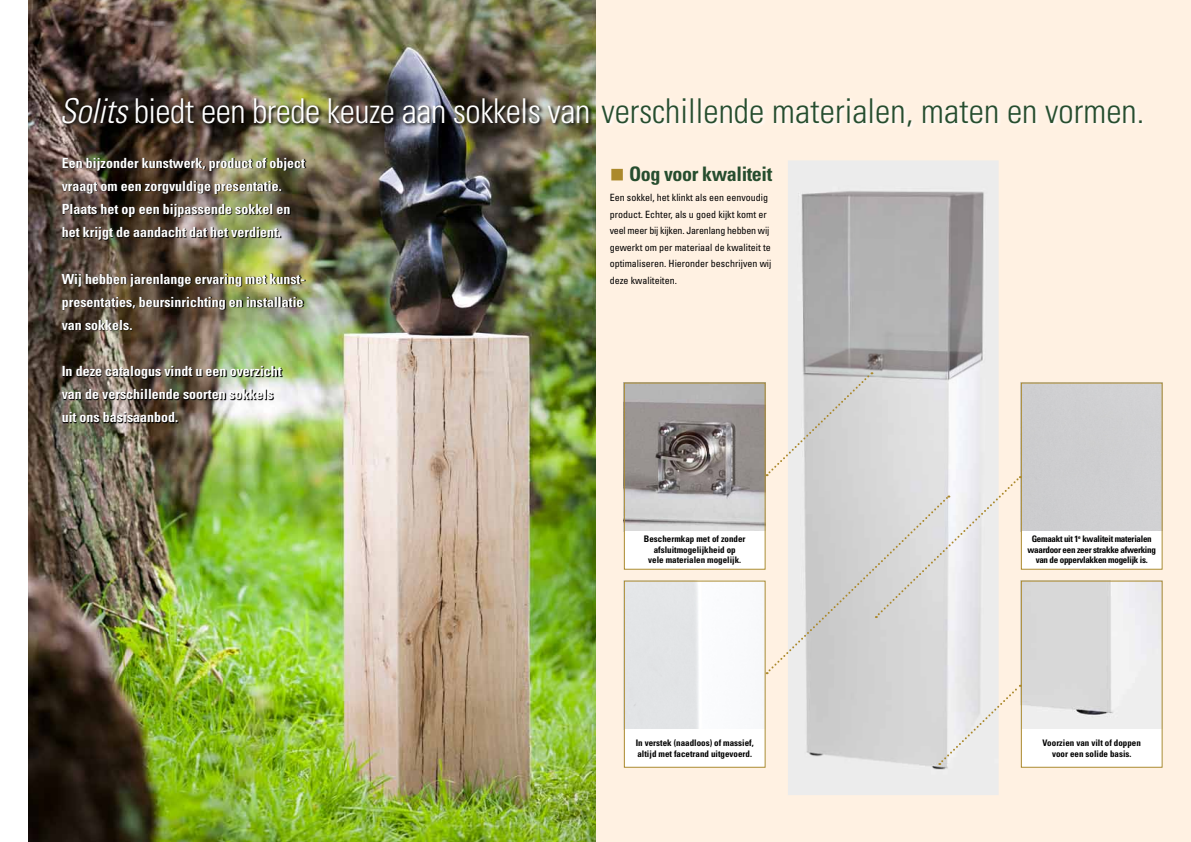
<style>
.page{position:relative;width:1191px;height:842px;background:#fff}
.page>*{position:absolute;margin:0;border:0;box-sizing:border-box;transform-origin:0 0}
.t1{font:300 condensed 34.2px "Univers";letter-spacing:-.005em;color:#264d2e}
.t2{font:700 condensed 20px "Univers";letter-spacing:-.02em;color:#264d2e}
.t3{font:700 condensed 14px/23.1px "Univers";color:#fff}
.t4{font:condensed 10px/16.5px "Univers";color:#000}
.t5{font:700 condensed 9px/10.8px "Univers";color:#000;text-align:center}
.t6{font:700 condensed 9px/10.8px "Univers";letter-spacing:-.03em;color:#000;text-align:center}
.s1{font-style:italic;color:#fff}
.s2{color:#fff}
.s3{color:#ab892c}
</style>
<div class="page">
<div style="left:595px;top:0;width:596px;height:842px;background:#fff1e2"></div>
<img style="left:788px;top:160px;width:210px;height:635px">
<img style="left:28px;top:0;width:567px;height:842px">
<img style="left:62px;top:158px;width:244px;height:266px">
<div style="left:600px;top:97px;width:546px;height:34px;background:linear-gradient(to right,#fff3e7,#fff3e6)"></div>
<img style="left:61px;top:96px;width:532px;height:32px">
<img style="left:626px;top:384px;width:137px;height:147px">
<img style="left:626px;top:582px;width:137px;height:147px">
<img style="left:1022px;top:582px;width:138px;height:147px">
<div style="left:624px;top:531px;width:141px;height:39px;background:#fff"></div>
<div style="left:1020px;top:531px;width:142px;height:39px;background:#fff"></div>
<div style="left:624px;top:729px;width:141px;height:39px;background:#fff"></div>
<div style="left:1020px;top:729px;width:142px;height:39px;background:#fff"></div>
<svg style="left:766px;top:372px;width:255px;height:302px"></svg>
<svg style="left:939px;top:684px;width:81px;height:81px"></svg>
<div style="left:624px;top:382px;width:141px;height:188px;border:1px solid #ab892c"></div>
<div style="left:1020px;top:383px;width:142px;height:187px;border:1px solid #ab892c"></div>
<div style="left:624px;top:580px;width:141px;height:188px;border:1px solid #ab892c"></div>
<div style="left:1020px;top:580px;width:142px;height:188px;border:1px solid #ab892c"></div>
<h1 class="t1" style="left:60px;top:90px;width:1086px"><span class="s1">Solits</span> <span class="s2">biedt een brede keuze aan sokkels van</span> verschillende materialen, maten en vormen.</h1>
<p class="t3" style="left:62px;top:151px;width:245px">Een bijzonder kunstwerk, product of object vraagt om een zorgvuldige presentatie.<br>Plaats het op een bijpassende sokkel en het krijgt de aandacht dat het verdient.</p>
<p class="t3" style="left:62px;top:267px;width:245px;text-align:justify">Wij hebben jarenlange ervaring met kunst&shy;presentaties, beursinrichting en installatie van sokkels.</p>
<p class="t3" style="left:62px;top:359px;width:222px">In deze catalogus vindt u een overzicht van de verschillende soorten sokkels uit ons basisaanbod.</p>
<h2 class="t2" style="left:609px;top:161px;width:164px"><span class="s3">■</span> Oog voor kwaliteit</h2>
<p class="t4" style="left:609px;top:189px;width:163px">Een sokkel, het klinkt als een eenvoudig product. Echter, als u goed kijkt komt er veel meer bij kijken. Jarenlang hebben wij gewerkt om per materiaal de kwaliteit te optimaliseren. Hieronder beschrijven wij deze kwaliteiten.</p>
<p class="t5" style="left:644px;top:533px;width:103px">Beschermkap met of zonder afsluitmogelijkheid op<br>vele materialen mogelijk.</p>
<p class="t6" style="left:1027px;top:533px;width:130px">Gemaakt uit 1<sup>e</sup> kwaliteit materialen waardoor een zeer strakke afwerking van de oppervlakken mogelijk is.</p>
<p class="t5" style="left:636px;top:737px;width:119px;text-align:left">In verstek (naadloos) of massief, altijd met facetrand uitgevoerd.</p>
<p class="t5" style="left:1042px;top:737px;width:100px">Voorzien van vilt of doppen voor een solide basis.</p>
</div>
